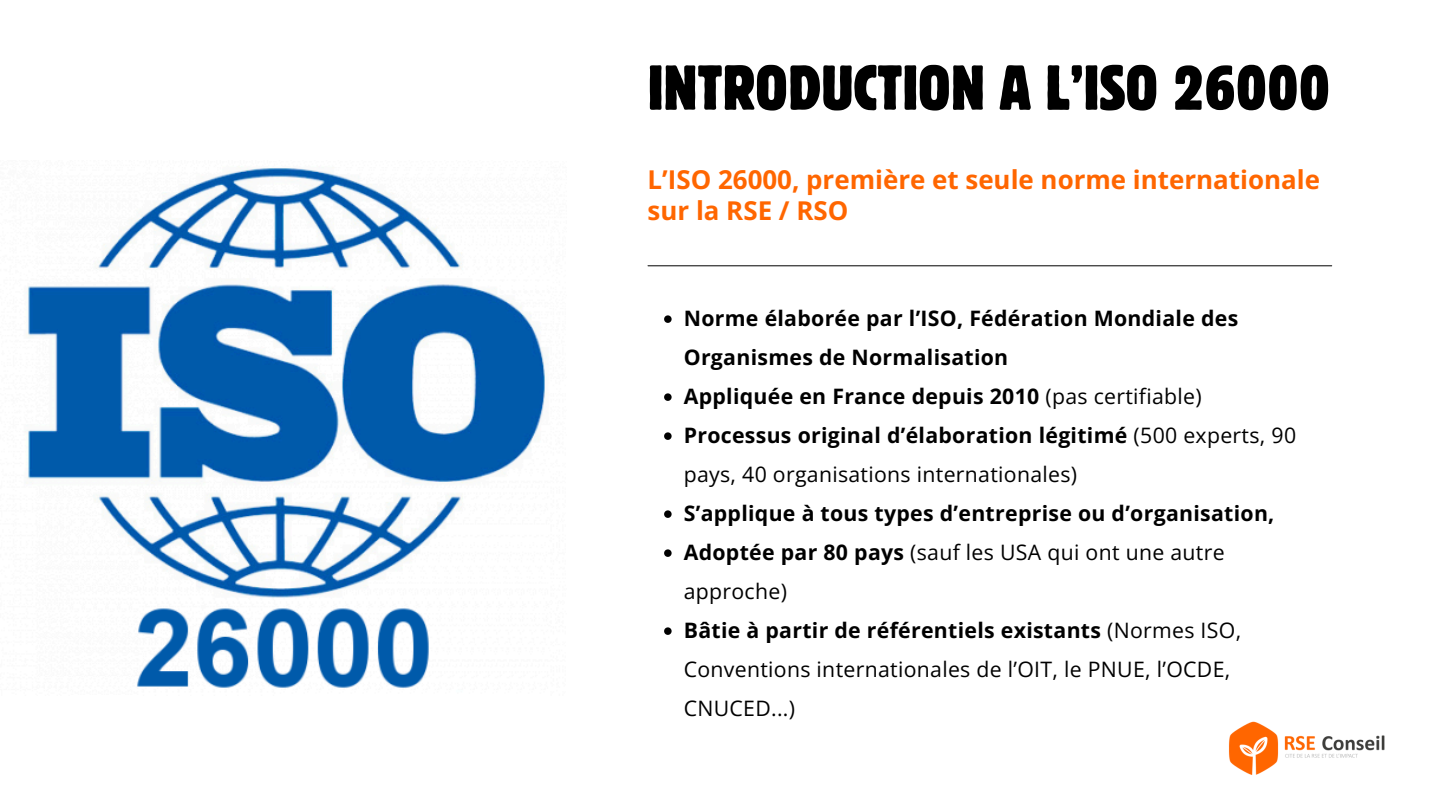
<style>
.page{position:relative;width:1440px;height:810px;background:#fff}
.page>*{position:absolute;margin:0;border:0;box-sizing:border-box;transform-origin:0 0}
.t1{font:condensed 63px "Block W1 G";color:#000}
.t2{font:700 25.9px/30.8px "Open Sans";color:#f60}
.t3{font:21.3px/39px "Open Sans";letter-spacing:.015em;color:#000}
.t4{font:700 21.3px/39px "Open Sans";letter-spacing:.015em;color:#000}
.s1{font-weight:400}
.s2{font-weight:700}
</style>
<div class="page">
<img style="left:1229px;top:721px;width:156px;height:54px">
<svg style="left:664px;top:315px;width:8px;height:8px"></svg>
<svg style="left:664px;top:393px;width:8px;height:8px"></svg>
<svg style="left:664px;top:432px;width:8px;height:8px"></svg>
<svg style="left:664px;top:510px;width:8px;height:8px"></svg>
<svg style="left:664px;top:549px;width:8px;height:8px"></svg>
<svg style="left:664px;top:627px;width:8px;height:8px"></svg>
<hr style="left:648px;top:265px;width:684px;height:1px;background:#000">
<img style="left:27px;top:168px;width:520px;height:520px">
<h1 class="t1" style="left:648px;top:47px;width:684px">INTRODUCTION A L’ISO 26000</h1>
<h2 class="t2" style="left:648px;top:164px;width:674px">L’ISO 26000, première et seule norme internationale sur la RSE / RSO</h2>
<p class="t4" style="left:684px;top:298px;width:556px">Norme élaborée par l’ISO, Fédération Mondiale des<br>Organismes de Normalisation</p>
<p class="t4" style="left:684px;top:376px;width:519px">Appliquée en France depuis 2010 <span class="s1">(pas certifiable)</span></p>
<p class="t3" style="left:684px;top:415px;width:614px"><span class="s2">Processus original d’élaboration légitimé</span> (500 experts, 90 pays, 40 organisations internationales)</p>
<p class="t4" style="left:684px;top:493px;width:592px">S’applique à tous types d’entreprise ou d’organisation,</p>
<p class="t3" style="left:684px;top:532px;width:543px"><span class="s2">Adoptée par 80 pays</span> (sauf les USA qui ont une autre approche)</p>
<p class="t3" style="left:684px;top:610px;width:559px"><span class="s2">Bâtie à partir de référentiels existants</span> (Normes ISO,<br>Conventions internationales de l’OIT, le PNUE, l’OCDE,<br>CNUCED...)</p>
</div>
